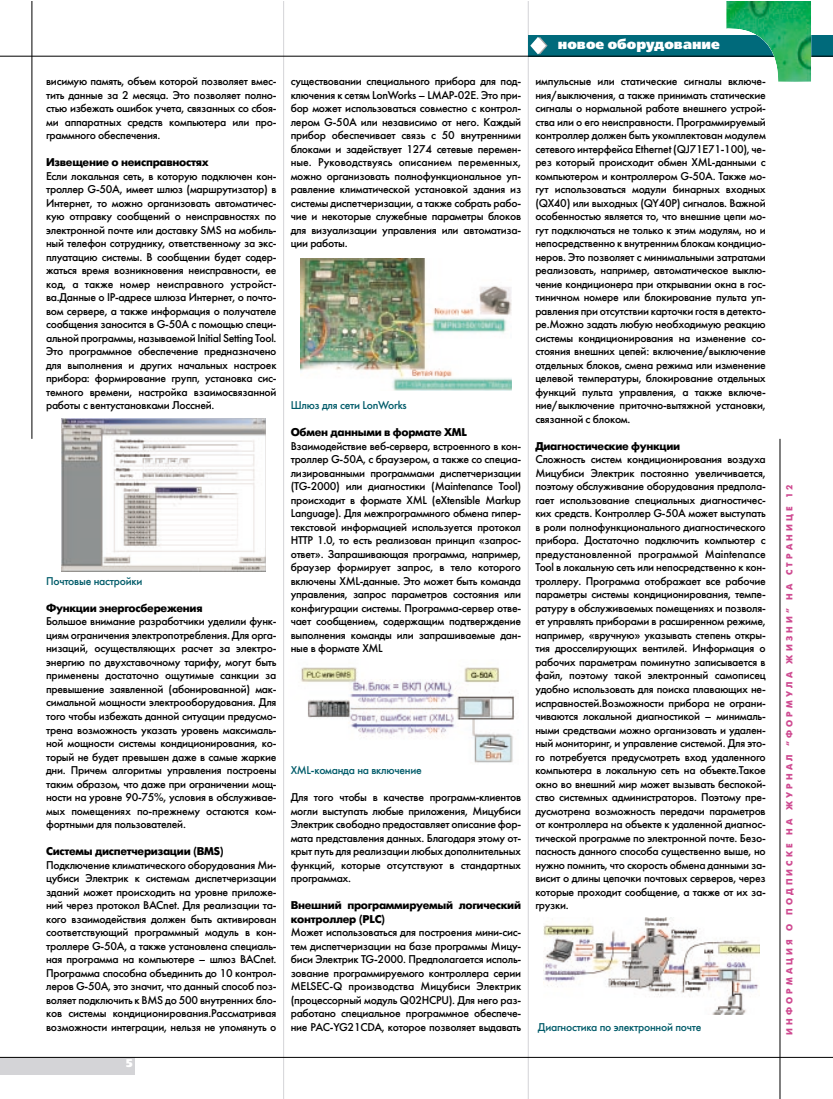
<style>
.page{position:relative;width:833px;height:1099px;background:#fff}
.page>*{position:absolute;margin:0;border:0;box-sizing:border-box;transform-origin:0 0}
.t1{font:13.75px "Free Set Black C";color:#fff}
.t2{font:11.25px/13.5px "Futuris C";letter-spacing:-.025em;color:#000;text-align:justify}
.t3{font:700 11.25px/13.5px "Futuris C";letter-spacing:-.025em;color:#000}
.t4{font:11.25px "Futuris C";letter-spacing:-.025em;color:#005b69}
.t5{font:11.25px "Free Set Black C";color:#fff}
.t6{font:8.75px "Futuris XC";letter-spacing:.36em;color:#cf4a91}
</style>
<div class="page">
<hr style="left:283px;top:1px;width:1px;height:1098px;background:#d4d4d7">
<hr style="left:528px;top:1px;width:1px;height:1098px;background:#d4d4d7">
<div style="left:528px;top:35px;width:304px;height:21px;background:#006a7b"></div>
<svg style="left:530px;top:37px;width:17px;height:17px"></svg>
<hr style="left:0;top:56px;width:832px;height:1px;background:#000">
<img style="left:726px;top:1px;width:85px;height:81px">
<hr style="left:32px;top:1px;width:1px;height:438px;background:#000">
<hr style="left:779px;top:439px;width:1px;height:660px;background:#000">
<div style="left:0;top:1057px;width:135px;height:18px;background:#d4d4d7"></div>
<hr style="left:0;top:1057px;width:832px;height:1px;background:#000">
<img style="left:62px;top:418px;width:204px;height:153px">
<img style="left:300px;top:259px;width:212px;height:131px">
<img style="left:301px;top:667px;width:214px;height:96px">
<img style="left:543px;top:917px;width:216px;height:97px">
<p class="t2" style="left:46px;top:76px;width:232px">висимую память, объем которой позволяет вмес&shy;тить данные за 2 месяца. Это позволяет полно&shy;стью избежать ошибок учета, связанных со сбоя&shy;ми аппаратных средств компьютера или про&shy;граммного обеспечения.</p>
<p class="t3" style="left:46px;top:157px;width:164px">Извещение о неисправностях</p>
<p class="t2" style="left:46px;top:170px;width:232px">Если локальная сеть, в которую подключен кон&shy;троллер G-50A, имеет шлюз (маршрутизатор) в Интернет, то можно организовать автоматичес&shy;кую отправку сообщений о неисправностях по электронной почте или доставку SMS на мобиль&shy;ный телефон сотруднику, ответственному за экс&shy;плуатацию системы. В сообщении будет содер&shy;жаться время возникновения неисправности, ее код, а также номер неисправного устройст&shy;ва.Данные о IP-адресе шлюза Интернет, о почто&shy;вом сервере, а также информация о получателе сообщения заносится в G-50A с помощью специ&shy;альной программы, называемой Initial Setting Tool.<br>Это программное обеспечение предназначено для выполнения и других начальных настроек прибора: формирование групп, установка сис&shy;темного времени, настройка взаимосвязанной работы с вентустановками Лоссней.</p>
<p class="t4" style="left:46px;top:577px;width:98px">Почтовые настройки</p>
<p class="t3" style="left:46px;top:602px;width:158px">Функции энергосбережения</p>
<p class="t2" style="left:46px;top:616px;width:232px">Большое внимание разработчики уделили функ&shy;циям ограничения электропотребления. Для орга&shy;низаций, осуществляющих расчет за электро&shy;энергию по двухставочному тарифу, могут быть применены достаточно ощутимые санкции за превышение заявленной (абонированной) мак&shy;симальной мощности электрооборудования. Для того чтобы избежать данной ситуации предусмо&shy;трена возможность указать уровень максималь&shy;ной мощности системы кондиционирования, ко&shy;торый не будет превышен даже в самые жаркие дни. Причем алгоритмы управления построены таким образом, что даже при ограничении мощ&shy;ности на уровне 90-75%, условия в обслуживае&shy;мых помещениях по-прежнему остаются ком&shy;фортными для пользователей.</p>
<p class="t3" style="left:46px;top:845px;width:179px">Системы диспетчеризации (BMS)</p>
<p class="t2" style="left:46px;top:859px;width:232px">Подключение климатического оборудования Ми&shy;цубиси Электрик к системам диспетчеризации зданий может происходить на уровне приложе&shy;ний через протокол BACnet. Для реализации та&shy;кого взаимодействия должен быть активирован соответствующий программный модуль в кон&shy;троллере G-50A, а также установлена специаль&shy;ная программа на компьютере – шлюз BACnet.<br>Программа способна объединить до 10 контрол&shy;леров G-50A, это значит, что данный способ поз&shy;воляет подключить к BMS до 500 внутренних бло&shy;ков системы кондиционирования.Рассматривая возможности интеграции, нельзя не упомянуть о</p>
<p class="t5" style="left:125px;top:1058px;width:10px">5</p>
<p class="t2" style="left:291px;top:76px;width:232px">существовании специального прибора для под&shy;ключения к сетям LonWorks – LMAP-02E. Это при&shy;бор может использоваться совместно с контрол&shy;лером G-50A или независимо от него. Каждый прибор обеспечивает связь с 50 внутренними блоками и задействует 1274 сетевые перемен&shy;ные. Руководствуясь описанием переменных, можно организовать полнофункциональное уп&shy;равление климатической установкой здания из системы диспетчеризации, а также собрать рабо&shy;чие и некоторые служебные параметры блоков для визуализации управления или автоматиза&shy;ции работы.</p>
<p class="t4" style="left:291px;top:401px;width:118px">Шлюз для сети LonWorks</p>
<p class="t3" style="left:291px;top:427px;width:178px">Обмен данными в формате XML</p>
<p class="t2" style="left:291px;top:440px;width:232px">Взаимодействие веб-сервера, встроенного в кон&shy;троллер G-50A, с браузером, а также со специа&shy;лизированными программами диспетчеризации (TG-2000) или диагностики (Maintenance Tool) происходит в формате XML (eXtensible Markup Language). Для межпрограммного обмена гипер&shy;текстовой информацией используется протокол HTTP 1.0, то есть реализован принцип «запрос&shy;ответ». Запрашивающая программа, например, браузер формирует запрос, в тело которого включены XML-данные. Это может быть команда управления, запрос параметров состояния или конфигурации системы. Программа-сервер отве&shy;чает сообщением, содержащим подтверждение выполнения команды или запрашиваемые дан&shy;ные в формате XML</p>
<p class="t4" style="left:291px;top:766px;width:132px">XML-команда на включение</p>
<p class="t2" style="left:291px;top:791px;width:232px">Для того чтобы в качестве программ-клиентов могли выступать любые приложения, Мицубиси Электрик свободно предоставляет описание фор&shy;мата представления данных. Благодаря этому от&shy;крыт путь для реализации любых дополнительных функций, которые отсутствуют в стандартных программах.</p>
<p class="t3" style="left:291px;top:899px;width:232px">Внешний программируемый логический контроллер (PLC)</p>
<p class="t2" style="left:291px;top:926px;width:232px">Может использоваться для построения мини-сис&shy;тем диспетчеризации на базе программы Мицу&shy;биси Электрик TG-2000. Предполагается исполь&shy;зование программируемого контроллера серии MELSEC-Q производства Мицубиси Электрик (процессорный модуль Q02HCPU). Для него раз&shy;работано специальное программное обеспече&shy;ние PAC-YG21CDA, которое позволяет выдавать</p>
<p class="t1" style="left:558px;top:39px;width:163px">новое оборудование</p>
<p class="t2" style="left:535px;top:76px;width:232px">импульсные или статические сигналы включе&shy;ния/выключения, а также принимать статические сигналы о нормальной работе внешнего устрой&shy;ства или о его неисправности. Программируемый контроллер должен быть укомплектован модулем сетевого интерфейса Ethernet (QJ71E71-100), че&shy;рез который происходит обмен XML-данными с компьютером и контроллером G-50A. Также мо&shy;гут использоваться модули бинарных входных (QX40) или выходных (QY40P) сигналов. Важной особенностью является то, что внешние цепи мо&shy;гут подключаться не только к этим модулям, но и непосредственно к внутренним блокам кондицио&shy;неров. Это позволяет с минимальными затратами реализовать, например, автоматическое выклю&shy;чение кондиционера при открывании окна в гос&shy;тиничном номере или блокирование пульта уп&shy;равления при отсутствии карточки гостя в детекто&shy;ре.Можно задать любую необходимую реакцию системы кондиционирования на изменение со&shy;стояния внешних цепей: включение/выключение отдельных блоков, смена режима или изменение целевой температуры, блокирование отдельных функций пульта управления, а также включе&shy;ние/выключение приточно-вытяжной установки, связанной с блоком.</p>
<p class="t3" style="left:535px;top:440px;width:146px">Диагностические функции</p>
<p class="t2" style="left:535px;top:454px;width:232px">Сложность систем кондиционирования воздуха Мицубиси Электрик постоянно увеличивается, поэтому обслуживание оборудования предпола&shy;гает использование специальных диагностичес&shy;ких средств. Контроллер G-50A может выступать в роли полнофункционального диагностического прибора. Достаточно подключить компьютер с предустановленной программой Maintenance Tool в локальную сеть или непосредственно к кон&shy;троллеру. Программа отображает все рабочие параметры системы кондиционирования, темпе&shy;ратуру в обслуживаемых помещениях и позволя&shy;ет управлять приборами в расширенном режиме, например, «вручную» указывать степень откры&shy;тия дросселирующих вентилей. Информация о рабочих параметрам поминутно записывается в файл, поэтому такой электронный самописец удобно использовать для поиска плавающих не&shy;исправностей.Возможности прибора не ограни&shy;чиваются локальной диагностикой – минималь&shy;ными средствами можно организовать и удален&shy;ный мониторинг, и управление системой. Для это&shy;го потребуется предусмотреть вход удаленного компьютера в локальную сеть на объекте.Такое окно во внешний мир может вызывать беспокой&shy;ство системных администраторов. Поэтому пре&shy;дусмотрена возможность передачи параметров от контроллера на объекте к удаленной диагнос&shy;тической программе по электронной почте. Безо&shy;пасность данного способа существенно выше, но нужно помнить, что скорость обмена данными за&shy;висит о длины цепочки почтовых серверов, через которые проходит сообщение, а также от их за&shy;грузки.</p>
<p class="t4" style="left:538px;top:1022px;width:165px">Диагностика по электронной почте</p>
<p class="t6" style="left:786px;top:1035px;width:551px;rotate:-90deg">ИНФОРМАЦИЯ О ПОДПИСКЕ НА ЖУРНАЛ “ФОРМУЛА ЖИЗНИ” НА СТРАНИЦЕ 12</p>
</div>
